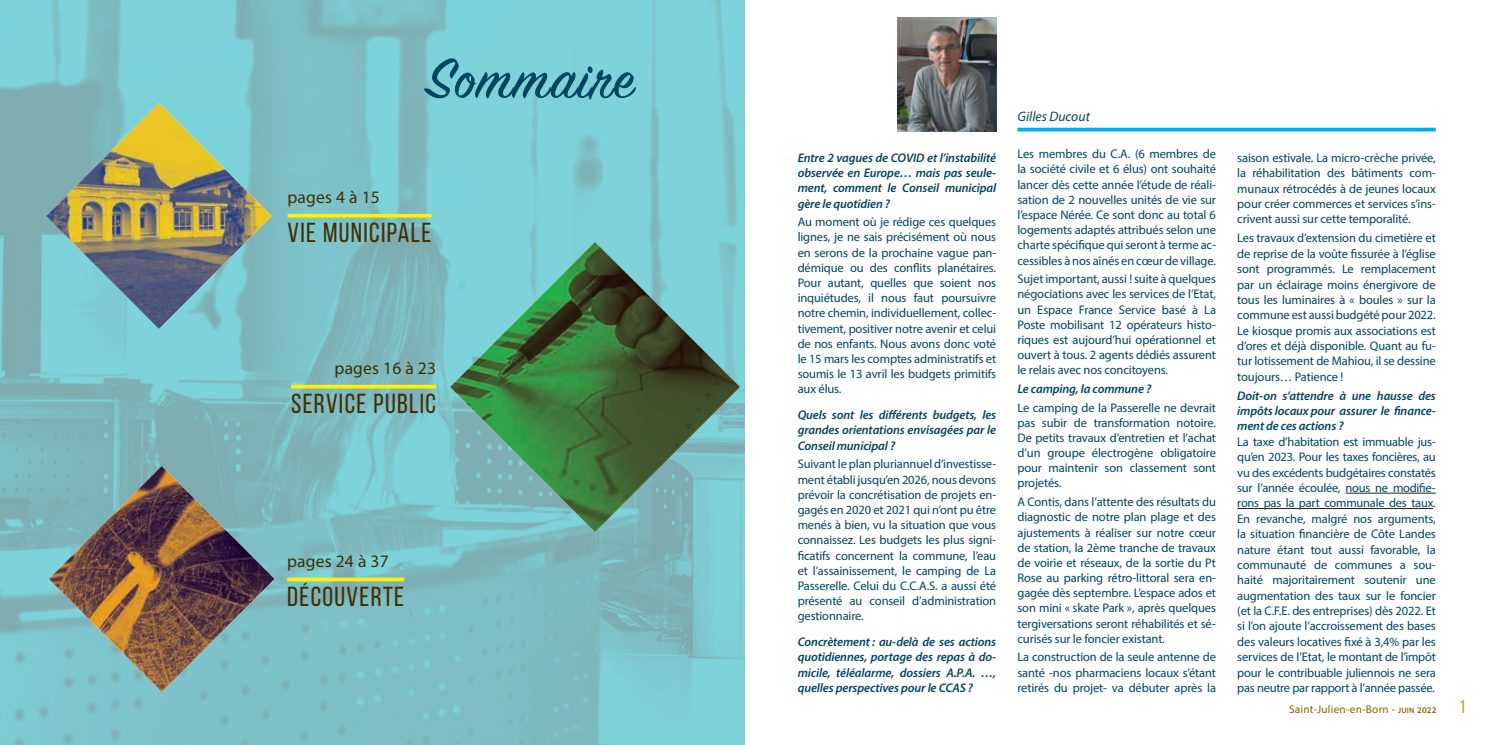
<style>
.page{position:relative;width:1489px;height:745px;background:#fff}
.page>*{position:absolute;margin:0;border:0;box-sizing:border-box;transform-origin:0 0}
.t1{font:62.5px "Sign Painter House Script";letter-spacing:.025em;color:#004462}
.t2{font:27.5px "Bebas Neue";letter-spacing:.05em;color:#3f3002}
.t3{font:17.5px "Myriad Pro";letter-spacing:.01em;color:#3f3002}
.t4{font:italic 13.75px "Myriad Pro";color:#004462}
.t5{font:12.5px/15.1px "Myriad Pro";letter-spacing:-.01em;color:#004462;text-align:justify}
.t6{font:italic 600 12.5px/15.1px "Myriad Pro";letter-spacing:-.01em;color:#004462;text-align:justify}
.t7{font:11.25px "Myriad Pro";letter-spacing:.02em;color:#836506}
.s1{font-weight:600;font-size:7.88px}
.s2{font-weight:600;font-size:8.75px}
.s3{font-family:"Bebas Neue";font-size:18.75px;color:#ca9f12}
</style>
<div class="page">
<img style="left:0;top:0;width:744px;height:744px">
<img style="left:49px;top:465px;width:225px;height:226px">
<img style="left:46px;top:103px;width:226px;height:226px">
<img style="left:450px;top:242px;width:290px;height:289px">
<hr style="left:287px;top:214px;width:144px;height:3px;background:#fff101">
<svg style="left:291px;top:384px;width:145px;height:4px"></svg>
<svg style="left:287px;top:577px;width:117px;height:4px"></svg>
<img style="left:897px;top:18px;width:99px;height:113px">
<hr style="left:1017px;top:128px;width:418px;height:3px;background:#00aeef">
<hr style="left:1345px;top:492px;width:90px;height:1px;background:#231f20">
<hr style="left:1237px;top:508px;width:195px;height:1px;background:#231f20">
<h1 class="t1" style="left:426px;top:40px;width:209px">Sommaire</h1>
<h3 class="t3" style="left:287px;top:186px;width:94px">pages 4 à 15</h3>
<h2 class="t2" style="left:287px;top:218px;width:145px">VIE MUNICIPALE</h2>
<h3 class="t3" style="left:334px;top:357px;width:103px">pages 16 à 23</h3>
<h2 class="t2" style="left:291px;top:388px;width:146px">SERVICE PUBLIC</h2>
<h3 class="t3" style="left:287px;top:550px;width:103px">pages 24 à 37</h3>
<h2 class="t2" style="left:287px;top:581px;width:118px">DÉCOUVERTE</h2>
<p class="t6" style="left:797px;top:150px;width:200px">Entre 2 vagues de COVID et l’instabilité observée en Europe… mais pas seule&shy;ment, comment le Conseil municipal gère le quotidien ?</p>
<p class="t5" style="left:797px;top:214px;width:200px">Au moment où je rédige ces quelques lignes, je ne sais précisément où nous en serons de la prochaine vague pan&shy;démique ou des conflits planétaires.<br>Pour autant, quelles que soient nos inquiétudes, il nous faut poursuivre notre chemin, individuellement, collec&shy;tivement, positiver notre avenir et celui de nos enfants. Nous avons donc voté le 15 mars les comptes administratifs et soumis le 13 avril les budgets primitifs aux élus.</p>
<p class="t6" style="left:797px;top:407px;width:200px">Quels sont les différents budgets, les grandes orientations envisagées par le Conseil municipal ?</p>
<p class="t5" style="left:797px;top:456px;width:200px">Suivant le plan pluriannuel d’investisse&shy;ment établi jusqu’en 2026, nous devons prévoir la concrétisation de projets en&shy;gagés en 2020 et 2021 qui n’ont pu être menés à bien, vu la situation que vous connaissez. Les budgets les plus signi&shy;ficatifs concernent la commune, l’eau et l’assainissement, le camping de La Passerelle. Celui du C.C.A.S. a aussi été présenté au conseil d’administration gestionnaire.</p>
<p class="t6" style="left:797px;top:633px;width:200px">Concrètement : au-delà de ses actions quotidiennes, portage des repas à do&shy;micile, téléalarme, dossiers A.P.A. …, quelles perspectives pour le CCAS ?</p>
<p class="t4" style="left:1017px;top:107px;width:74px">Gilles Ducout</p>
<p class="t5" style="left:1017px;top:146px;width:200px">Les membres du C.A. (6 membres de la société civile et 6 élus) ont souhaité lancer dès cette année l’étude de réali&shy;sation de 2 nouvelles unités de vie sur l’espace Nérée. Ce sont donc au total 6 logements adaptés attribués selon une charte spécifique qui seront à terme ac&shy;cessibles à nos aînés en cœur de village.</p>
<p class="t5" style="left:1017px;top:271px;width:200px">Sujet important, aussi ! suite à quelques négociations avec les services de l’Etat, un Espace France Service basé à La Poste mobilisant 12 opérateurs histo&shy;riques est aujourd’hui opérationnel et ouvert à tous. 2 agents dédiés assurent le relais avec nos concitoyens.</p>
<p class="t6" style="left:1017px;top:380px;width:135px">Le camping, la commune ?</p>
<p class="t5" style="left:1017px;top:399px;width:200px">Le camping de la Passerelle ne devrait pas subir de transformation notoire.<br>De petits travaux d’entretien et l’achat d’un groupe électrogène obligatoire pour maintenir son classement sont projetés.</p>
<p class="t5" style="left:1017px;top:494px;width:200px">A Contis, dans l’attente des résultats du diagnostic de notre plan plage et des ajustements à réaliser sur notre cœur de station, la 2ème tranche de travaux de voirie et réseaux, de la sortie du Pt Rose au parking rétro-littoral sera en&shy;gagée dès septembre. L’espace ados et son mini « skate Park », après quelques tergiversations seront réhabilités et sé&shy;curisés sur le foncier existant.</p>
<p class="t5" style="left:1017px;top:649px;width:200px">La construction de la seule antenne de santé -nos pharmaciens locaux s’étant retirés du projet- va débuter après la</p>
<p class="t5" style="left:1237px;top:150px;width:200px">saison estivale. La micro-crèche privée, la réhabilitation des bâtiments com&shy;munaux rétrocédés à de jeunes locaux pour créer commerces et services s’ins&shy;crivent aussi sur cette temporalité.</p>
<p class="t5" style="left:1237px;top:230px;width:200px">Les travaux d’extension du cimetière et de reprise de la voûte fissurée à l’église sont programmés. Le remplacement par un éclairage moins énergivore de tous les luminaires à « boules » sur la commune est aussi budgété pour 2022.<br>Le kiosque promis aux associations est d’ores et déjà disponible. Quant au fu&shy;tur lotissement de Mahiou, il se dessine toujours… Patience !</p>
<p class="t6" style="left:1237px;top:387px;width:200px">Doit-on s’attendre à une hausse des impôts locaux pour assurer le finance&shy;ment de ces actions ?</p>
<p class="t5" style="left:1237px;top:433px;width:200px">La taxe d’habitation est immuable jus&shy;qu’en 2023. Pour les taxes foncières, au vu des excédents budgétaires constatés sur l’année écoulée, nous ne modifie&shy;rons pas la part communale des taux.<br>En revanche, malgré nos arguments, la situation financière de Côte Landes nature étant tout aussi favorable, la communauté de communes a sou&shy;haité majoritairement soutenir une augmentation des taux sur le foncier (et la C.F.E. des entreprises) dès 2022. Et si l’on ajoute l’accroissement des bases des valeurs locatives fixé à 3,4% par les services de l’Etat, le montant de l’impôt pour le contribuable juliennois ne sera pas neutre par rapport à l’année passée.</p>
<p class="t7" style="left:1288px;top:701px;width:178px">Saint-Julien-en-Born - <span class="s1">juin</span> <span class="s2">2022</span> <span class="s3">1</span></p>
</div>
